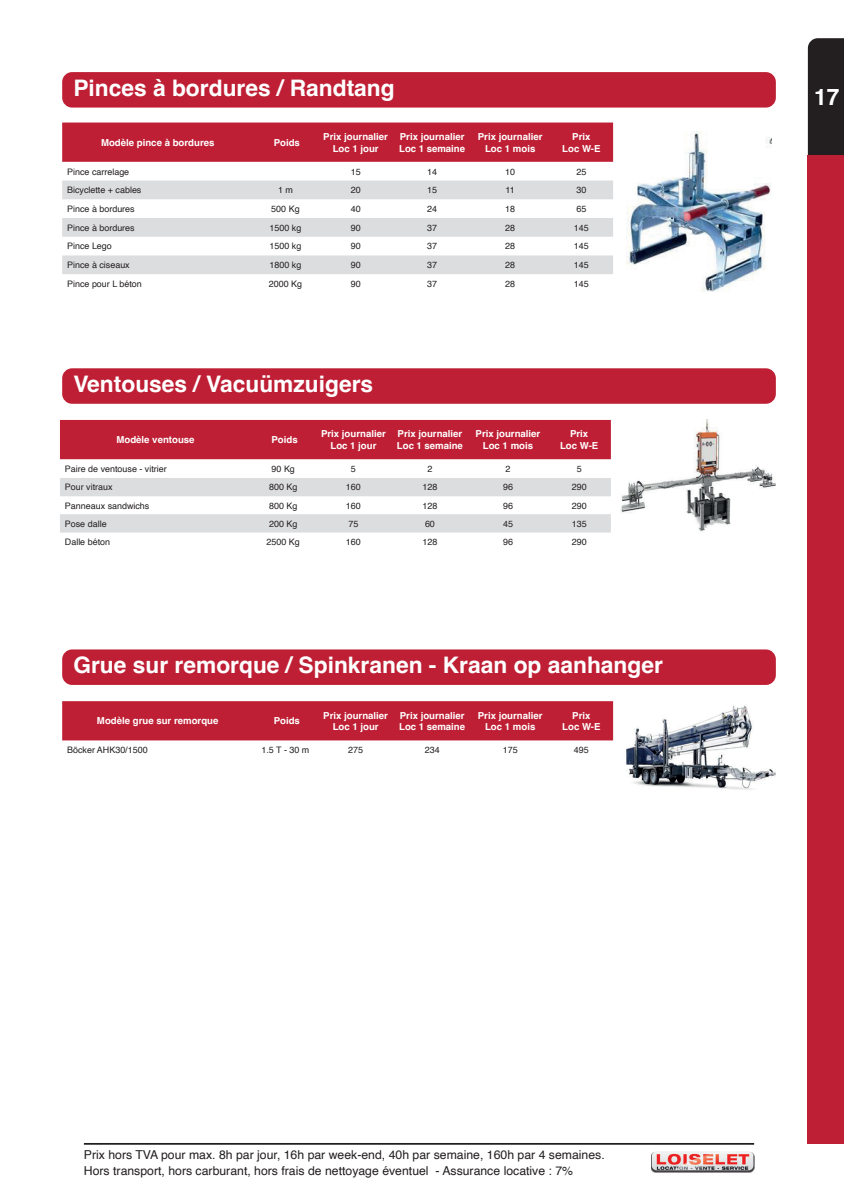
<style>
.page{position:relative;width:844px;height:1191px;background:#fff}
.page>*{position:absolute;margin:0;border:0;box-sizing:border-box;transform-origin:0 0}
.t1{font:700 22.75px "Helvetica";color:#fff}
.t2{font:12.25px/15.8px "Helvetica";color:#231f20}
.t3{font:700 9.62px/11.5px "Helvetica";color:#fff;text-align:center}
.t4{font:8.92px "Helvetica";color:#231f20}
</style>
<div class="page">
<div style="left:807px;top:38px;width:36px;height:117px;background:#231f20"></div>
<div style="left:807px;top:155px;width:36px;height:988px;background:#be1f34"></div>
<hr style="left:84px;top:1143px;width:670px;height:1px;background:#231f20">
<img style="left:651px;top:1153px;width:103px;height:19px">
<img style="left:651px;top:1151px;width:102px;height:19px">
<img style="left:626px;top:131px;width:144px;height:160px">
<img style="left:620px;top:420px;width:155px;height:112px">
<img style="left:626px;top:705px;width:149px;height:84px">
<div style="left:62px;top:122px;width:551px;height:40px;background:#be1f34"></div>
<svg style="left:62px;top:180px;width:551px;height:94px;fill:#dcdddf"></svg>
<div style="left:60px;top:420px;width:550px;height:39px;background:#be1f34"></div>
<svg style="left:60px;top:478px;width:550px;height:54px"></svg>
<div style="left:62px;top:701px;width:551px;height:39px;background:#be1f34"></div>
<div style="left:62px;top:72px;width:713px;height:36px;background:#be1f34;border-radius:10px"></div>
<div style="left:62px;top:368px;width:713px;height:36px;background:#be1f34;border-radius:10px"></div>
<div style="left:62px;top:649px;width:713px;height:36px;background:#be1f34;border-radius:10px"></div>
<h1 class="t1" style="left:73px;top:74px;width:323px">Pinces à bordures / Randtang</h1>
<p class="t3" style="left:101px;top:138px;width:115px">Modèle pince à bordures</p>
<p class="t3" style="left:273px;top:138px;width:28px">Poids</p>
<p class="t3" style="left:323px;top:132px;width:66px">Prix journalier<br>Loc 1 jour</p>
<p class="t3" style="left:399px;top:132px;width:67px;text-align:left">Prix journalier<br>Loc 1 semaine</p>
<p class="t3" style="left:477px;top:132px;width:66px">Prix journalier<br>Loc 1 mois</p>
<p class="t3" style="left:562px;top:132px;width:40px">Prix<br>Loc W-E</p>
<p class="t4" style="left:67px;top:164px;width:64px">Pince carrelage</p>
<p class="t4" style="left:350px;top:164px;width:11px">15</p>
<p class="t4" style="left:427px;top:164px;width:11px">14</p>
<p class="t4" style="left:505px;top:164px;width:11px">10</p>
<p class="t4" style="left:576px;top:164px;width:11px">25</p>
<p class="t4" style="left:67px;top:183px;width:76px">Bicyclette + cables</p>
<p class="t4" style="left:278px;top:183px;width:16px">1 m</p>
<p class="t4" style="left:350px;top:183px;width:11px">20</p>
<p class="t4" style="left:427px;top:183px;width:11px">15</p>
<p class="t4" style="left:505px;top:183px;width:11px">11</p>
<p class="t4" style="left:576px;top:183px;width:11px">30</p>
<p class="t4" style="left:67px;top:202px;width:69px">Pince à bordures</p>
<p class="t4" style="left:271px;top:202px;width:30px">500 Kg</p>
<p class="t4" style="left:350px;top:202px;width:11px">40</p>
<p class="t4" style="left:427px;top:202px;width:11px">24</p>
<p class="t4" style="left:505px;top:202px;width:11px">18</p>
<p class="t4" style="left:576px;top:202px;width:11px">65</p>
<p class="t4" style="left:67px;top:221px;width:69px">Pince à bordures</p>
<p class="t4" style="left:269px;top:221px;width:33px">1500 kg</p>
<p class="t4" style="left:350px;top:221px;width:11px">90</p>
<p class="t4" style="left:427px;top:221px;width:11px">37</p>
<p class="t4" style="left:505px;top:221px;width:11px">28</p>
<p class="t4" style="left:573px;top:221px;width:16px">145</p>
<p class="t4" style="left:67px;top:239px;width:46px">Pince Lego</p>
<p class="t4" style="left:269px;top:239px;width:33px">1500 kg</p>
<p class="t4" style="left:350px;top:239px;width:11px">90</p>
<p class="t4" style="left:427px;top:239px;width:11px">37</p>
<p class="t4" style="left:505px;top:239px;width:11px">28</p>
<p class="t4" style="left:573px;top:239px;width:16px">145</p>
<p class="t4" style="left:67px;top:258px;width:64px">Pince à ciseaux</p>
<p class="t4" style="left:269px;top:258px;width:33px">1800 kg</p>
<p class="t4" style="left:350px;top:258px;width:11px">90</p>
<p class="t4" style="left:427px;top:258px;width:11px">37</p>
<p class="t4" style="left:505px;top:258px;width:11px">28</p>
<p class="t4" style="left:573px;top:258px;width:16px">145</p>
<p class="t4" style="left:67px;top:277px;width:76px">Pince pour L béton</p>
<p class="t4" style="left:269px;top:277px;width:35px">2000 Kg</p>
<p class="t4" style="left:350px;top:277px;width:11px">90</p>
<p class="t4" style="left:427px;top:277px;width:11px">37</p>
<p class="t4" style="left:505px;top:277px;width:11px">28</p>
<p class="t4" style="left:573px;top:277px;width:16px">145</p>
<h1 class="t1" style="left:73px;top:370px;width:301px">Ventouses / Vacuümzuigers</h1>
<p class="t3" style="left:116px;top:435px;width:80px">Modèle ventouse</p>
<p class="t3" style="left:271px;top:435px;width:28px">Poids</p>
<p class="t3" style="left:321px;top:429px;width:66px">Prix journalier<br>Loc 1 jour</p>
<p class="t3" style="left:397px;top:429px;width:67px;text-align:left">Prix journalier<br>Loc 1 semaine</p>
<p class="t3" style="left:475px;top:429px;width:66px">Prix journalier<br>Loc 1 mois</p>
<p class="t3" style="left:560px;top:429px;width:40px">Prix<br>Loc W-E</p>
<p class="t4" style="left:65px;top:462px;width:103px">Paire de ventouse - vitrier</p>
<p class="t4" style="left:271px;top:462px;width:25px">90 Kg</p>
<p class="t4" style="left:351px;top:462px;width:6px">5</p>
<p class="t4" style="left:427px;top:462px;width:6px">2</p>
<p class="t4" style="left:505px;top:462px;width:6px">2</p>
<p class="t4" style="left:576px;top:462px;width:6px">5</p>
<p class="t4" style="left:65px;top:480px;width:49px">Pour vitraux</p>
<p class="t4" style="left:269px;top:480px;width:30px">800 Kg</p>
<p class="t4" style="left:346px;top:480px;width:16px">160</p>
<p class="t4" style="left:422px;top:480px;width:16px">128</p>
<p class="t4" style="left:503px;top:480px;width:11px">96</p>
<p class="t4" style="left:571px;top:480px;width:16px">290</p>
<p class="t4" style="left:65px;top:498px;width:86px">Panneaux sandwichs</p>
<p class="t4" style="left:269px;top:498px;width:30px">800 Kg</p>
<p class="t4" style="left:346px;top:498px;width:16px">160</p>
<p class="t4" style="left:422px;top:498px;width:16px">128</p>
<p class="t4" style="left:503px;top:498px;width:11px">96</p>
<p class="t4" style="left:571px;top:498px;width:16px">290</p>
<p class="t4" style="left:65px;top:517px;width:43px">Pose dalle</p>
<p class="t4" style="left:269px;top:517px;width:30px">200 Kg</p>
<p class="t4" style="left:348px;top:517px;width:11px">75</p>
<p class="t4" style="left:425px;top:517px;width:11px">60</p>
<p class="t4" style="left:503px;top:517px;width:11px">45</p>
<p class="t4" style="left:571px;top:517px;width:16px">135</p>
<p class="t4" style="left:65px;top:535px;width:47px">Dalle béton</p>
<p class="t4" style="left:266px;top:535px;width:35px">2500 Kg</p>
<p class="t4" style="left:346px;top:535px;width:16px">160</p>
<p class="t4" style="left:422px;top:535px;width:16px">128</p>
<p class="t4" style="left:503px;top:535px;width:11px">96</p>
<p class="t4" style="left:571px;top:535px;width:16px">290</p>
<h1 class="t1" style="left:73px;top:651px;width:591px">Grue sur remorque / Spinkranen - Kraan op aanhanger</h1>
<p class="t3" style="left:97px;top:716px;width:123px">Modèle grue sur remorque</p>
<p class="t3" style="left:273px;top:716px;width:28px">Poids</p>
<p class="t3" style="left:323px;top:710px;width:66px">Prix journalier<br>Loc 1 jour</p>
<p class="t3" style="left:399px;top:710px;width:67px;text-align:left">Prix journalier<br>Loc 1 semaine</p>
<p class="t3" style="left:477px;top:710px;width:66px">Prix journalier<br>Loc 1 mois</p>
<p class="t3" style="left:562px;top:710px;width:40px">Prix<br>Loc W-E</p>
<p class="t4" style="left:67px;top:743px;width:82px">Böcker AHK30/1500</p>
<p class="t4" style="left:261px;top:743px;width:49px">1.5 T - 30 m</p>
<p class="t4" style="left:348px;top:743px;width:16px">275</p>
<p class="t4" style="left:424px;top:743px;width:16px">234</p>
<p class="t4" style="left:502px;top:743px;width:16px">175</p>
<p class="t4" style="left:573px;top:743px;width:16px">495</p>
<h1 class="t1" style="left:814px;top:84px;width:27px">17</h1>
<h2 class="t2" style="left:84px;top:1147px;width:522px">Prix hors TVA pour max. 8h par jour, 16h par week-end, 40h par semaine, 160h par 4 semaines.<br>Hors transport, hors carburant, hors frais de nettoyage éventuel - Assurance locative : 7%</h2>
</div>
